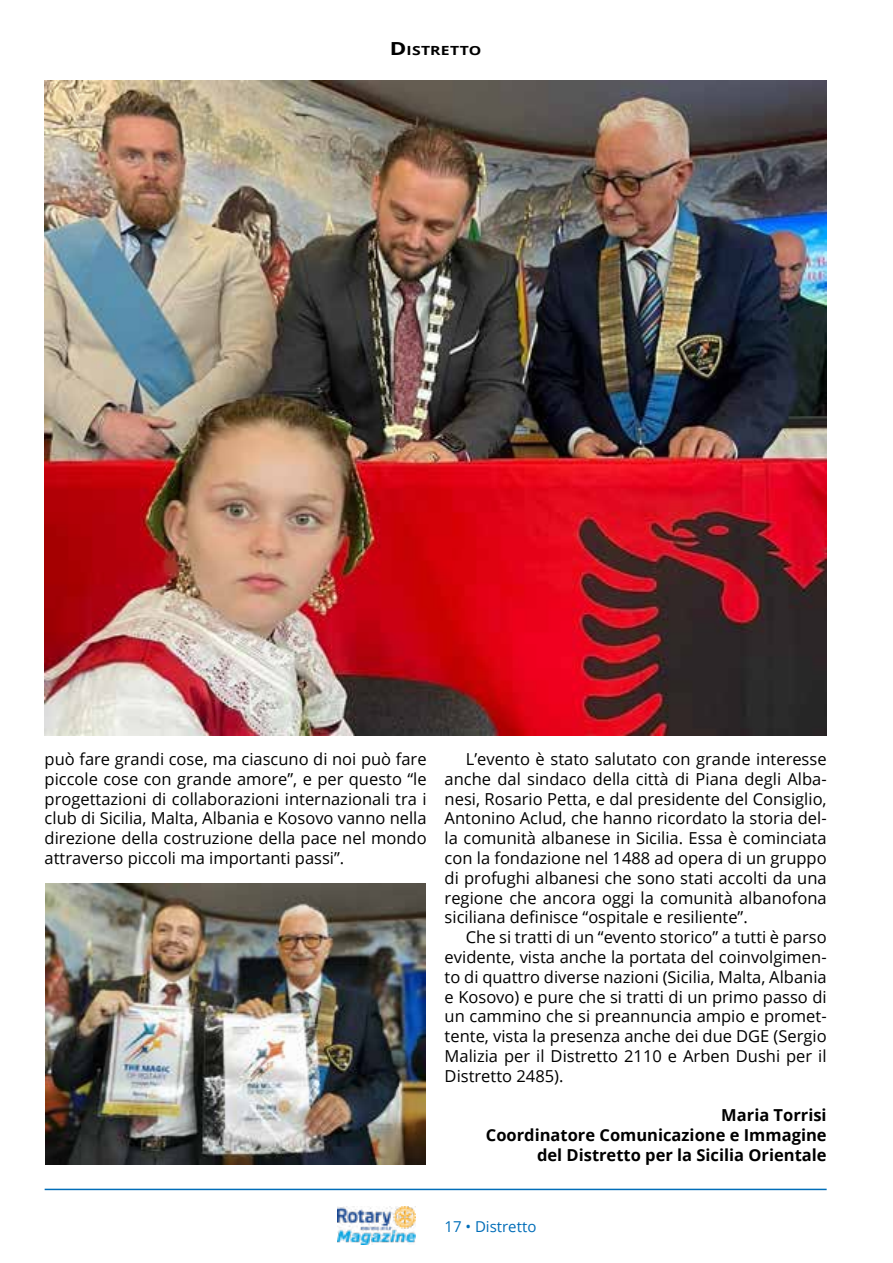
<style>
.page{position:relative;width:893px;height:1263px;background:#fff}
.page>*{position:absolute;margin:0;border:0;box-sizing:border-box;transform-origin:0 0}
.t1{font:16.5px/19.8px "Open Sans";color:#000;text-align:justify}
.t2{font:700 16.5px/19.8px "Open Sans";color:#000;text-align:right}
.t3{font:15px "Open Sans";color:#006db8}
.t4{font:700 12.6px "Open Sans";letter-spacing:.015em;color:#000;scale:1.25 1}
.s1{font-size:18px}
</style>
<div class="page">
<img style="left:337px;top:1206px;width:79px;height:39px">
<hr style="left:45px;top:1189px;width:782px;height:1px;background:#006db8">
<img style="left:45px;top:80px;width:782px;height:656px">
<img style="left:46px;top:883px;width:380px;height:281px">
<p class="t4" style="left:390px;top:42px;width:75px"><span class="s1">D</span>ISTRETTO</p>
<p class="t1" style="left:45px;top:749px;width:383px">può fare grandi cose, ma ciascuno di noi può fare piccole cose con grande amore”, e per questo “le progettazioni di collaborazioni internazionali tra i club di Sicilia, Malta, Albania e Kosovo vanno nella direzione della costruzione della pace nel mondo attraverso piccoli ma importanti passi”.</p>
<p class="t1" style="left:466px;top:749px;width:362px">L’evento è stato salutato con grande interesse</p>
<p class="t1" style="left:445px;top:768px;width:384px">anche dal sindaco della città di Piana degli Alba-</p>
<p class="t1" style="left:445px;top:788px;width:383px">nesi, Rosario Petta, e dal presidente del Consiglio,</p>
<p class="t1" style="left:445px;top:808px;width:383px">Antonino Aclud, che hanno ricordato la storia del-</p>
<p class="t1" style="left:445px;top:828px;width:383px">la comunità albanese in Sicilia. Essa è cominciata</p>
<p class="t1" style="left:445px;top:848px;width:384px">con la fondazione nel 1488 ad opera di un gruppo</p>
<p class="t1" style="left:445px;top:867px;width:383px">di profughi albanesi che sono stati accolti da una</p>
<p class="t1" style="left:445px;top:887px;width:383px">regione che ancora oggi la comunità albanofona</p>
<p class="t1" style="left:445px;top:907px;width:305px">siciliana definisce “ospitale e resiliente”.</p>
<p class="t1" style="left:466px;top:927px;width:362px">Che si tratti di un “evento storico” a tutti è parso</p>
<p class="t1" style="left:445px;top:947px;width:383px">evidente, vista anche la portata del coinvolgimen-</p>
<p class="t1" style="left:445px;top:966px;width:383px">to di quattro diverse nazioni (Sicilia, Malta, Albania</p>
<p class="t1" style="left:445px;top:986px;width:383px">e Kosovo) e pure che si tratti di un primo passo di</p>
<p class="t1" style="left:445px;top:1006px;width:383px">un cammino che si preannuncia ampio e promet-</p>
<p class="t1" style="left:445px;top:1026px;width:383px">tente, vista la presenza anche dei due DGE (Sergio</p>
<p class="t1" style="left:445px;top:1046px;width:383px">Malizia per il Distretto 2110 e Arben Dushi per il</p>
<p class="t1" style="left:445px;top:1065px;width:120px">Distretto 2485).</p>
<p class="t2" style="left:486px;top:1105px;width:342px">Maria Torrisi<br>Coordinatore Comunicazione e Immagine del Distretto per la Sicilia Orientale</p>
<p class="t3" style="left:444px;top:1216px;width:93px">17 • Distretto</p>
</div>
